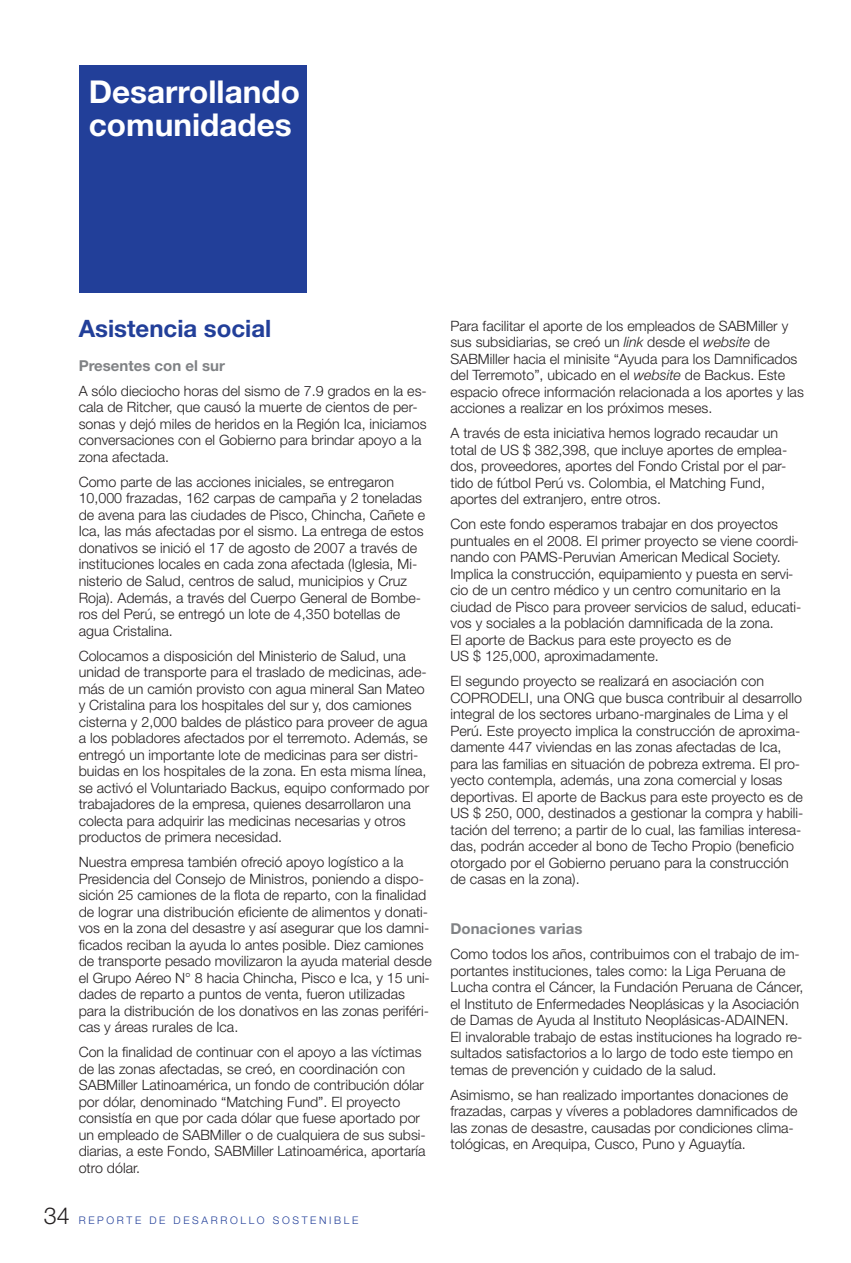
<style>
.page{position:relative;width:851px;height:1263px;background:#fff}
.page>*{position:absolute;margin:0;border:0;box-sizing:border-box;transform-origin:0 0}
.t1{font:700 31.5px/33px "Helvetica Neue";color:#fff}
.t2{font:700 24px "Helvetica Neue";color:#223f99}
.t3{font:700 15px "Helvetica Neue";color:#808285}
.t4{font:300 14.25px/16.5px "Helvetica Neue";color:#231f20}
.t5{font:300 10.5px "Helvetica Neue";letter-spacing:.25em;color:#223f99}
.s1{font-size:23.4px;color:#231f20}
.s2{font-style:italic}
</style>
<div class="page">
<div style="left:79px;top:65px;width:227px;height:228px;background:#223f99"></div>
<h1 class="t1" style="left:89px;top:78px;width:212px">Desarrollando comunidades</h1>
<h2 class="t2" style="left:79px;top:320px;width:194px">Asistencia social</h2>
<p class="t3" style="left:79px;top:360px;width:148px">Presentes con el sur</p>
<p class="t4" style="left:79px;top:384px;width:349px">A sólo dieciocho horas del sismo de 7.9 grados en la es&shy;cala de Ritcher, que causó la muerte de cientos de per&shy;sonas y dejó miles de heridos en la Región Ica, iniciamos conversaciones con el Gobierno para brindar apoyo a la zona afectada.</p>
<p class="t4" style="left:79px;top:475px;width:348px">Como parte de las acciones iniciales, se entregaron 10,000 frazadas, 162 carpas de campaña y 2 toneladas de avena para las ciudades de Pisco, Chincha, Cañete e Ica, las más afectadas por el sismo. La entrega de estos donativos se inició el 17 de agosto de 2007 a través de instituciones locales en cada zona afectada (Iglesia, Mi&shy;nisterio de Salud, centros de salud, municipios y Cruz Roja). Además, a través del Cuerpo General de Bombe&shy;ros del Perú, se entregó un lote de 4,350 botellas de agua Cristalina.</p>
<p class="t4" style="left:79px;top:648px;width:352px">Colocamos a disposición del Ministerio de Salud, una unidad de transporte para el traslado de medicinas, ade&shy;más de un camión provisto con agua mineral San Mateo y Cristalina para los hospitales del sur y, dos camiones cisterna y 2,000 baldes de plástico para proveer de agua a los pobladores afectados por el terremoto. Además, se entregó un importante lote de medicinas para ser distri&shy;buidas en los hospitales de la zona. En esta misma línea, se activó el Voluntariado Backus, equipo conformado por trabajadores de la empresa, quienes desarrollaron una colecta para adquirir las medicinas necesarias y otros productos de primera necesidad.</p>
<p class="t4" style="left:79px;top:855px;width:354px">Nuestra empresa también ofreció apoyo logístico a la Presidencia del Consejo de Ministros, poniendo a dispo&shy;sición 25 camiones de la flota de reparto, con la finalidad de lograr una distribución eficiente de alimentos y donati&shy;vos en la zona del desastre y así asegurar que los damni&shy;ficados reciban la ayuda lo antes posible. Diez camiones de transporte pesado movilizaron la ayuda material desde el Grupo Aéreo N° 8 hacia Chincha, Pisco e Ica, y 15 uni&shy;dades de reparto a puntos de venta, fueron utilizadas para la distribución de los donativos en las zonas periféri&shy;cas y áreas rurales de Ica.</p>
<p class="t4" style="left:79px;top:1045px;width:348px">Con la finalidad de continuar con el apoyo a las víctimas de las zonas afectadas, se creó, en coordinación con SABMiller Latinoamérica, un fondo de contribución dólar por dólar, denominado “Matching Fund”. El proyecto consistía en que por cada dólar que fuese aportado por un empleado de SABMiller o de cualquiera de sus subsi&shy;diarias, a este Fondo, SABMiller Latinoamérica, aportaría otro dólar.</p>
<p class="t5" style="left:44px;top:1216px;width:316px"><span class="s1">34</span> REPORTE DE DESARROLLO SOSTENIBLE</p>
<p class="t4" style="left:450px;top:319px;width:355px">Para facilitar el aporte de los empleados de SABMiller y sus subsidiarias, se creó un <span class="s2">link</span> desde el <span class="s2">website</span> de SABMiller hacia el minisite “Ayuda para los Damnificados del Terremoto”, ubicado en el <span class="s2">website</span> de Backus. Este espacio ofrece información relacionada a los aportes y las acciones a realizar en los próximos meses.</p>
<p class="t4" style="left:450px;top:426px;width:338px">A través de esta iniciativa hemos logrado recaudar un total de US $ 382,398, que incluye aportes de emplea&shy;dos, proveedores, aportes del Fondo Cristal por el par&shy;tido de fútbol Perú vs. Colombia, el Matching Fund, aportes del extranjero, entre otros.</p>
<p class="t4" style="left:450px;top:517px;width:352px">Con este fondo esperamos trabajar en dos proyectos puntuales en el 2008. El primer proyecto se viene coordi&shy;nando con PAMS-Peruvian American Medical Society.<br>Implica la construcción, equipamiento y puesta en servi&shy;cio de un centro médico y un centro comunitario en la ciudad de Pisco para proveer servicios de salud, educati&shy;vos y sociales a la población damnificada de la zona.<br>El aporte de Backus para este proyecto es de<br>US $ 125,000, aproximadamente.</p>
<p class="t4" style="left:450px;top:674px;width:354px">El segundo proyecto se realizará en asociación con COPRODELI, una ONG que busca contribuir al desarrollo integral de los sectores urbano-marginales de Lima y el Perú. Este proyecto implica la construcción de aproxima&shy;damente 447 viviendas en las zonas afectadas de Ica, para las familias en situación de pobreza extrema. El pro&shy;yecto contempla, además, una zona comercial y losas deportivas. El aporte de Backus para este proyecto es de US $ 250, 000, destinados a gestionar la compra y habili&shy;tación del terreno; a partir de lo cual, las familias interesa&shy;das, podrán acceder al bono de Techo Propio (beneficio otorgado por el Gobierno peruano para la construcción de casas en la zona).</p>
<p class="t3" style="left:450px;top:923px;width:133px">Donaciones varias</p>
<p class="t4" style="left:450px;top:947px;width:354px">Como todos los años, contribuimos con el trabajo de im&shy;portantes instituciones, tales como: la Liga Peruana de Lucha contra el Cáncer, la Fundación Peruana de Cáncer, el Instituto de Enfermedades Neoplásicas y la Asociación de Damas de Ayuda al Instituto Neoplásicas-ADAINEN.<br>El invalorable trabajo de estas instituciones ha logrado re&shy;sultados satisfactorios a lo largo de todo este tiempo en temas de prevención y cuidado de la salud.</p>
<p class="t4" style="left:450px;top:1087px;width:348px">Asimismo, se han realizado importantes donaciones de frazadas, carpas y víveres a pobladores damnificados de las zonas de desastre, causadas por condiciones clima&shy;tológicas, en Arequipa, Cusco, Puno y Aguaytía.</p>
</div>
